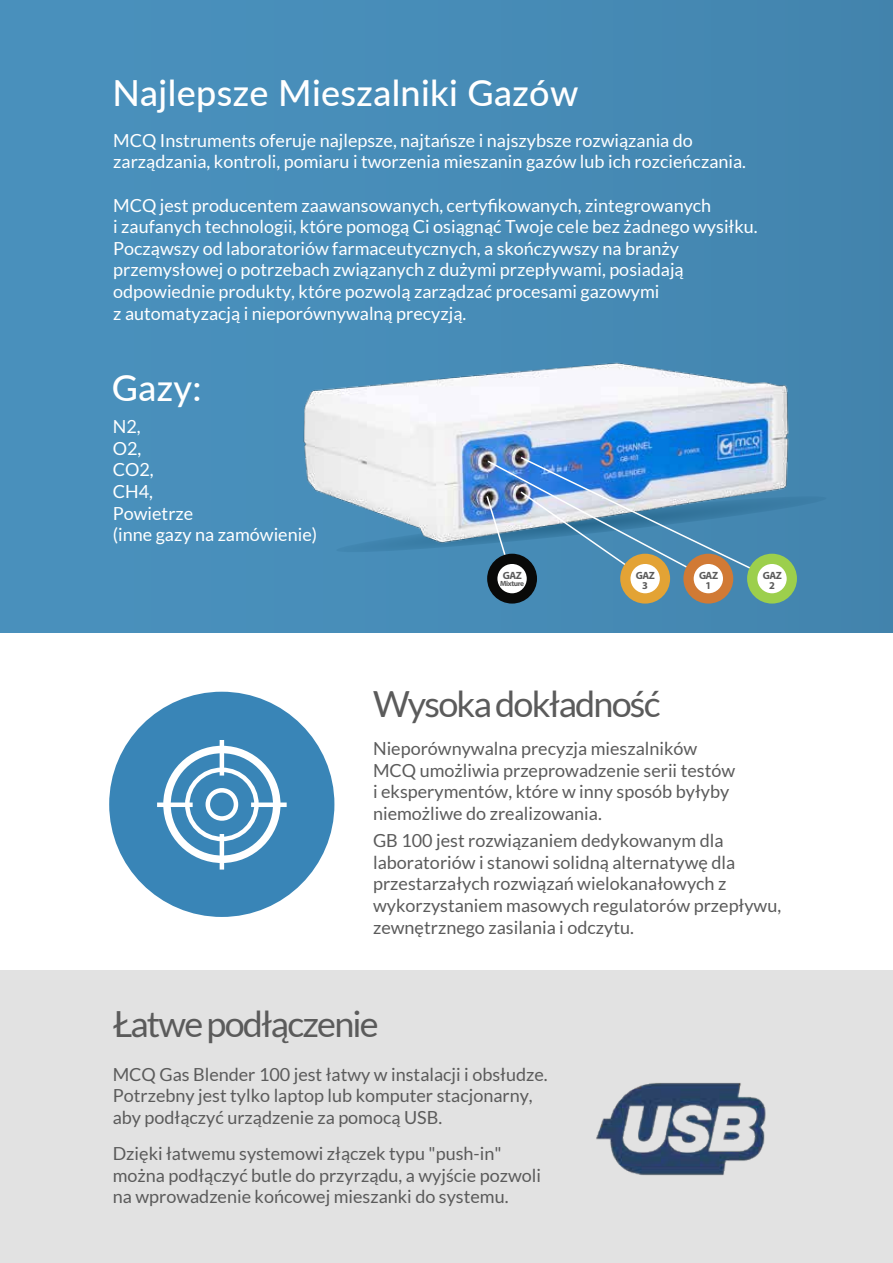
<style>
.page{position:relative;width:893px;height:1263px;background:#fff}
.page>*{position:absolute;margin:0;border:0;box-sizing:border-box;transform-origin:0 0}
.t1{font:36px "Lato";letter-spacing:-.05em;color:#5b5b5b}
.t2{font:500 36px "Lato";letter-spacing:.01em;color:#fff}
.t3{font:18px/21.6px "Lato";color:#5b5b5b}
.t4{font:18px/21.6px "Lato";color:#fff}
.t5{font:700 10.5px/10.5px "Myriad Pro";letter-spacing:-.05em;color:#5b5b5b;text-align:center}
.t6{font:700 7.5px "Myriad Pro";letter-spacing:-.05em;color:#5b5b5b}
</style>
<div class="page">
<div style="left:0;top:0;width:893px;height:632px;background:#488db9"></div>
<div style="left:0;top:971px;width:893px;height:292px;background:#e2e2e2"></div>
<img style="left:303px;top:362px;width:486px;height:136px">
<img style="left:336px;top:455px;width:491px;height:126px">
<div style="left:620px;top:554px;width:50px;height:49px;background:#e3a335;border-radius:50%"></div>
<div style="left:630px;top:564px;width:30px;height:29px;background:#fff;border-radius:50%"></div>
<div style="left:683px;top:554px;width:50px;height:49px;background:#d17a35;border-radius:50%"></div>
<div style="left:694px;top:564px;width:29px;height:29px;background:#fff;border-radius:50%"></div>
<div style="left:747px;top:554px;width:50px;height:49px;background:#9ccf4c;border-radius:50%"></div>
<div style="left:757px;top:564px;width:30px;height:29px;background:#fff;border-radius:50%"></div>
<div style="left:487px;top:554px;width:50px;height:49px;background:#090908;border-radius:50%"></div>
<div style="left:497px;top:564px;width:30px;height:29px;background:#fff;border-radius:50%"></div>
<img style="left:596px;top:1083px;width:170px;height:93px">
<div style="left:109px;top:692px;width:225px;height:225px;background:#3985b7;border-radius:50%"></div>
<div style="left:163px;top:746px;width:117px;height:117px;border:8px solid #fff;border-radius:50%"></div>
<div style="left:185px;top:767px;width:74px;height:74px;border:4px solid #fff;border-radius:50%"></div>
<div style="left:206px;top:788px;width:32px;height:33px;border:4px solid #fff;border-radius:50%"></div>
<hr style="left:220px;top:740px;width:4px;height:35px;background:#fff">
<hr style="left:220px;top:834px;width:4px;height:35px;background:#fff">
<div style="left:251px;top:802px;width:36px;height:5px;background:#fff"></div>
<div style="left:157px;top:802px;width:36px;height:5px;background:#fff"></div>
<h1 class="t2" style="left:112px;top:67px;width:468px">Najlepsze Mieszalniki Gazów</h1>
<p class="t4" style="left:113px;top:129px;width:634px">MCQ Instruments oferuje najlepsze, najtańsze i najszybsze rozwiązania do zarządzania, kontroli, pomiaru i tworzenia mieszanin gazów lub ich rozcieńczania.</p>
<p class="t4" style="left:113px;top:194px;width:646px">MCQ jest producentem zaawansowanych, certyfikowanych, zintegrowanych<br>i zaufanych technologii, które pomogą Ci osiągnąć Twoje cele bez żadnego wysiłku.<br>Począwszy od laboratoriów farmaceutycznych, a skończywszy na branży przemysłowej o potrzebach związanych z dużymi przepływami, posiadają odpowiednie produkty, które pozwolą zarządzać procesami gazowymi<br>z automatyzacją i nieporównywalną precyzją.</p>
<h1 class="t2" style="left:112px;top:362px;width:91px">Gazy:</h1>
<p class="t4" style="left:113px;top:416px;width:206px">N2,<br>O2,<br>CO2,<br>CH4,<br>Powietrze<br>(inne gazy na zamówienie)</p>
<p class="t5" style="left:503px;top:569px;width:21px">GAZ</p>
<p class="t6" style="left:500px;top:579px;width:26px">Mixture</p>
<p class="t5" style="left:636px;top:569px;width:21px">GAZ<br>3</p>
<p class="t5" style="left:699px;top:569px;width:21px">GAZ<br>1</p>
<p class="t5" style="left:763px;top:569px;width:21px">GAZ<br>2</p>
<h1 class="t1" style="left:373px;top:684px;width:289px">Wysoka dokładność</h1>
<p class="t3" style="left:373px;top:738px;width:364px">Nieporównywalna precyzja mieszalników MCQ umożliwia przeprowadzenie serii testów i eksperymentów, które w inny sposób byłyby niemożliwe do zrealizowania.</p>
<p class="t3" style="left:373px;top:830px;width:410px">GB 100 jest rozwiązaniem dedykowanym dla laboratoriów i stanowi solidną alternatywę dla przestarzałych rozwiązań wielokanałowych z wykorzystaniem masowych regulatorów przepływu, zewnętrznego zasilania i odczytu.</p>
<h1 class="t1" style="left:113px;top:1004px;width:268px">Łatwe podłączenie</h1>
<p class="t3" style="left:113px;top:1063px;width:436px">MCQ Gas Blender 100 jest łatwy w instalacji i obsłudze.<br>Potrzebny jest tylko laptop lub komputer stacjonarny, aby podłączyć urządzenie za pomocą USB.</p>
<p class="t3" style="left:113px;top:1142px;width:430px">Dzięki łatwemu systemowi złączek typu "push-in" można podłączyć butle do przyrządu, a wyjście pozwoli na wprowadzenie końcowej mieszanki do systemu.</p>
</div>
